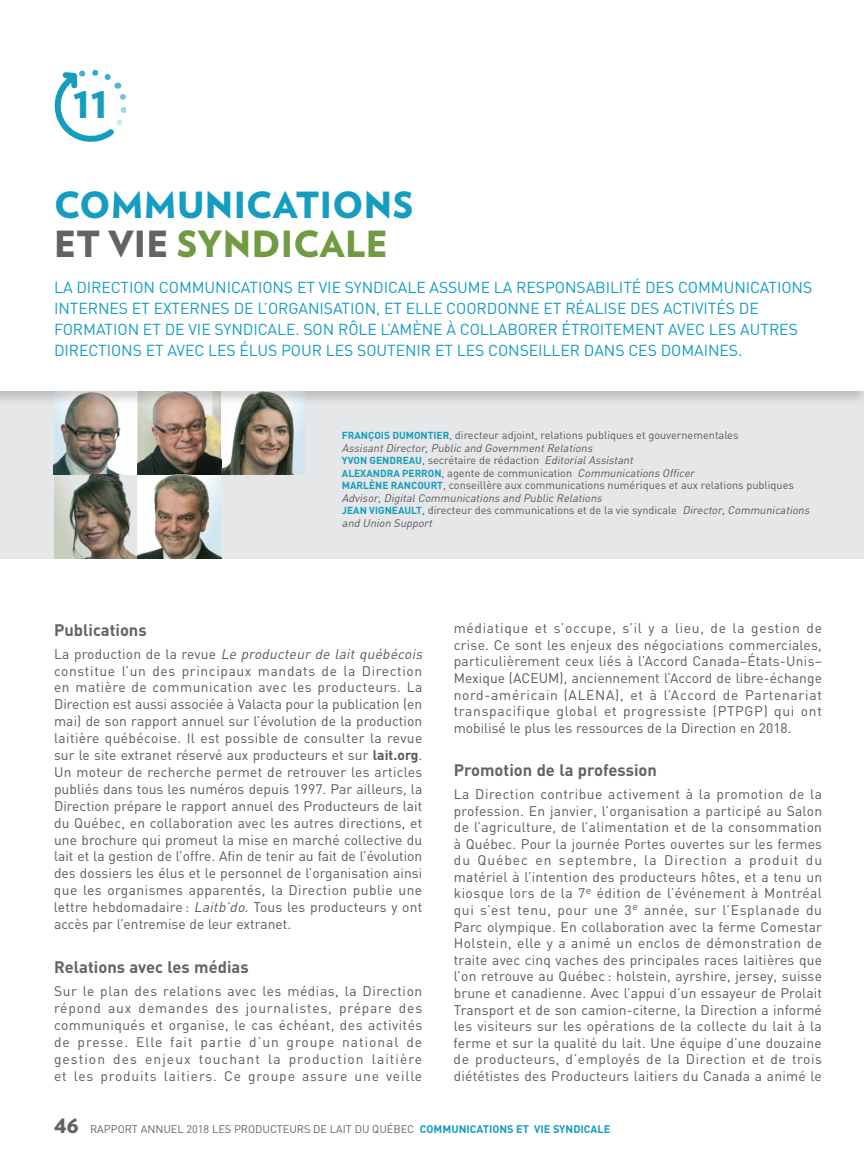
<style>
.page{position:relative;width:864px;height:1161px;background:#fff}
.page>*{position:absolute;margin:0;border:0;box-sizing:border-box;transform-origin:0 0}
.t1{font:900 36.15px "Verlag";color:#149dbf}
.t2{font:900 36px/39px "Verlag";letter-spacing:.01em;color:#149dbf}
.t3{font:700 16.5px "DIN";color:#636366}
.t4{font:15.75px/21px "DIN";letter-spacing:-.005em;color:#149dbf}
.t5{font:13.8px/16.6px "DIN";letter-spacing:.005em;color:#57585a;text-align:justify}
.t6{font:10.95px/12.5px "DIN";color:#57585a}
.t7{font:10.95px "DIN";color:#636366}
.s1{color:#636366}
.s2{color:#709b42}
.s3{font-weight:700;font-size:10.2px;color:#149dbf}
.s4{font-style:italic}
.s5{font-weight:700}
.s6{font-family:"Verlag";font-weight:900;font-size:19.5px}
.s7{font-weight:700;color:#149dbf}
</style>
<div class="page">
<div style="left:0;top:383px;width:864px;height:176px;background:#e6e7e9"></div>
<svg style="left:54px;top:406px;width:83px;height:69px;background:#a9a6a0"></svg>
<svg style="left:54px;top:475px;width:83px;height:84px"></svg>
<img style="left:137px;top:406px;width:84px;height:69px">
<svg style="left:221px;top:406px;width:84px;height:69px;background:#979185"></svg>
<svg style="left:137px;top:475px;width:84px;height:84px;background:#ada399"></svg>
<div style="left:0;top:0;width:864px;height:406px;background:#231f20;opacity:.2"></div>
<div style="left:0;top:0;width:864px;height:391px;background:#fff"></div>
<svg style="left:54px;top:70px;width:72px;height:72px"></svg>
<h1 class="t1" style="left:73px;top:76px;width:36px">11</h1>
<h2 class="t2" style="left:54px;top:184px;width:361px">COMMUNICATIONS<br><span class="s1">ET VIE</span> <span class="s2">SYNDICALE</span></h2>
<p class="t4" style="left:54px;top:277px;width:760px">LA DIRECTION COMMUNICATIONS ET VIE SYNDICALE ASSUME LA RESPONSABILITÉ DES COMMUNICATIONS INTERNES ET EXTERNES DE L’ORGANISATION, ET ELLE COORDONNE ET RÉALISE DES ACTIVITÉS DE FORMATION ET DE VIE SYNDICALE. SON RÔLE L’AMÈNE À COLLABORER ÉTROITEMENT AVEC LES AUTRES DIRECTIONS ET AVEC LES ÉLUS POUR LES SOUTENIR ET LES CONSEILLER DANS CES DOMAINES.</p>
<p class="t6" style="left:342px;top:429px;width:472px"><span class="s3">FRANÇOIS DUMONTIER</span>, directeur adjoint, relations publiques et gouvernementales<br><span class="s4">Assisant Director, Public and Government Relations<br></span><span class="s3">YVON GENDREAU</span>, secrétaire de rédaction <span class="s4">EditorialAssistant<br></span><span class="s3">ALEXANDRA PERRON</span>, agente de communication <span class="s4">CommunicationsOfficer<br></span><span class="s3">MARLÈNE RANCOURT</span>, conseillère aux communications numériques et aux relations publiques <span class="s4">Advisor, Digital Communications and Public Relations<br></span><span class="s3">JEAN VIGNEAULT</span>, directeur des communications et de la vie syndicale <span class="s4">Director,Communications and Union Support</span></p>
<p class="t3" style="left:54px;top:619px;width:94px">Publications</p>
<p class="t5" style="left:54px;top:645px;width:373px;text-align:left">La production de la revue <span class="s4">Le producteur de lait-québécois </span>constitue l’un des principaux mandats de la Direction en matière de communication avec les producteurs. La Direction est aussi associée à Valacta pour la publication (en mai) de son rapport annuel sur l’évolution de la -production laitière québécoise. Il est possible de consulter la revue sur le site extranet réservé aux producteurs et sur <span class="s5">lait.org</span>.<br>Un moteur de recherche permet de retrouver les articles publiés dans tous les numéros depuis 1997. Par ailleurs, la Direction prépare le rapport annuel des Producteurs de lait du Québec, en collaboration avec les autres directions, et une brochure qui promeut la mise en marché collective du lait et la gestion de l’offre. Afin de tenir au fait de l’évolution des dossiers les élus et le personnel de l’organisation ainsi que les organismes apparentés, la Direction publie une lettre hebdomadaire : <span class="s4">Laitb’do</span>. Tous les producteurs y ont accès par l’entremise de leur extranet.</p>
<p class="t3" style="left:54px;top:957px;width:196px">Relations avec les médias</p>
<p class="t5" style="left:54px;top:983px;width:370px">Sur le plan des relations avec les médias, la Direction répond aux demandes des journalistes, prépare des communiqués et organise, le cas échéant, des activités de presse. Elle fait partie d’un groupe national de gestion des enjeux touchant la production laitière et les produits laitiers. Ce groupe assure une veille</p>
<p class="t5" style="left:454px;top:620px;width:370px">médiatique et s’occupe, s’il y a lieu, de la gestion de crise. Ce sont les enjeux des -négociations commerciales, particulièrement ceux liés à l’Accord Canada–États-Unis– Mexique (ACEUM), -anciennement l’Accord de libre-échange nord-américain (ALENA), et à l’Accord de Partenariat transpacifique global et progressiste (PTPGP) qui ont mobilisé le plus les ressources de la Direction en 2018.</p>
<p class="t3" style="left:454px;top:760px;width:205px">Promotion de la profession</p>
<p class="t5" style="left:454px;top:785px;width:370px">La Direction contribue activement à la promotion de la profession. En janvier, l’organisation a participé au Salon de l’agriculture, de l’alimentation et de la consommation à Québec. Pour la journée Portes ouvertes sur les fermes du Québec en septembre, la Direction a produit du matériel à l’intention des producteurs hôtes, et a tenu un kiosque lors de la 7<sup>e</sup> édition de l’événement à Montréal qui s’est tenu, pour une 3<sup>e</sup> année, sur l’Esplanade du Parc -olympique. En collaboration avec la ferme Comestar Holstein, elle y a animé un enclos de démonstration de traite avec cinq vaches des principales races laitières que l’on retrouve au Québec : holstein, ayrshire, jersey, suisse brune et -canadienne. Avec l’appui d’un essayeur de Prolait Transport et de son camion-citerne, la Direction a informé les -visiteurs sur les opérations de la collecte du lait à la ferme et sur la qualité du lait. Une équipe d’une douzaine de -producteurs, -d’employés de la Direction et de trois diététistes des Producteurs laitiers du Canada a animé le</p>
<p class="t7" style="left:54px;top:1122px;width:558px"><span class="s6">46</span> RAPPORT ANNUEL 2018 LES PRODUCTEURS DE LAIT DU QUÉBEC <span class="s7">COMMUNICATIONS ET VIE SYNDICALE</span></p>
</div>
